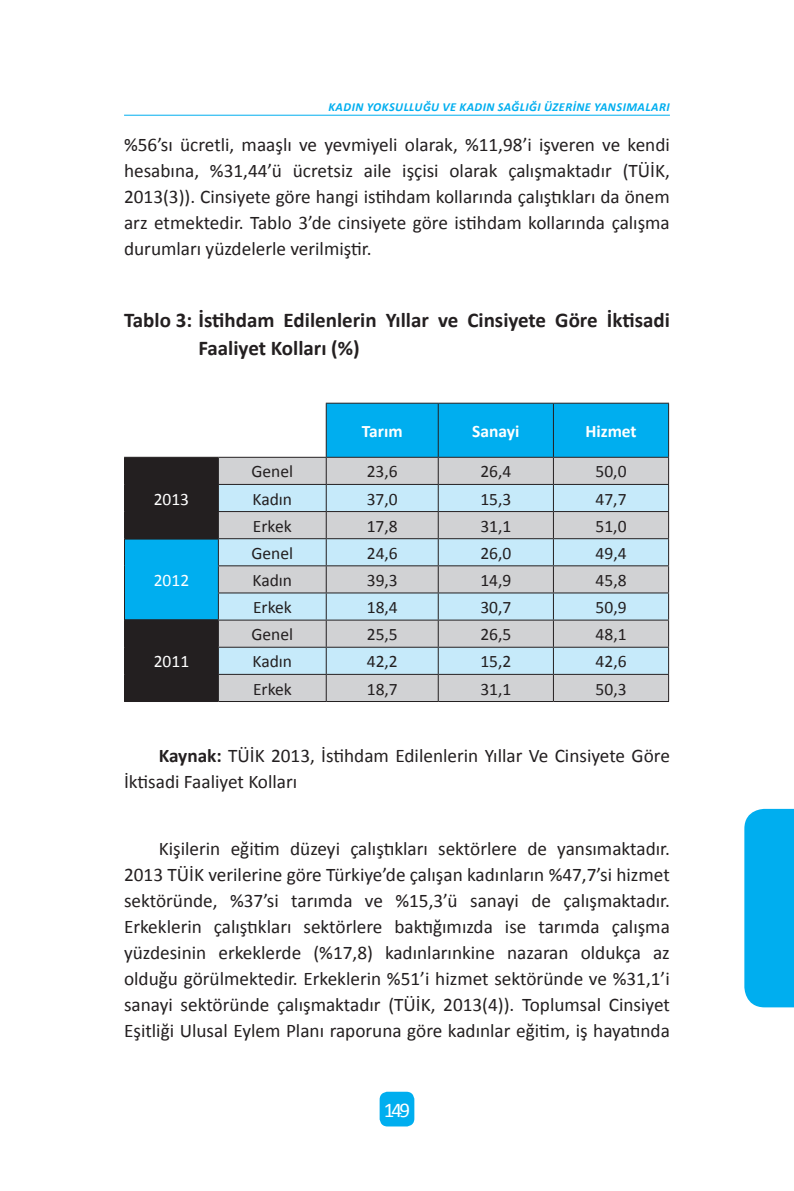
<style>
.page{position:relative;width:794px;height:1191px;background:#fff}
.page>*{position:absolute;margin:0;border:0;box-sizing:border-box;transform-origin:0 0}
.t1{font:700 21px/28.3px "Calibri";color:#231f20}
.t2{font:21px "Calibri";color:#fff}
.t3{font:19.25px/26.1px "Calibri";color:#231f20;text-align:justify}
.t4{font:17.5px "Calibri";color:#231f20}
.t5{font:700 17.5px "Calibri";color:#fff}
.t6{font:17.5px "Calibri";color:#fff}
.t7{font:italic 700 12.25px "Calibri";letter-spacing:.04em;color:#00aeef}
.s1{font-weight:700}
</style>
<div class="page">
<div style="left:379px;top:1091px;width:35px;height:35px;background:#00aeef;border-radius:8px"></div>
<hr style="left:124px;top:115px;width:546px;height:1px;background:#00aeef">
<div style="left:744px;top:809px;width:50px;height:198px;background:#00aeef"></div>
<svg style="left:124px;top:403px;width:544px;height:54px;fill:#00aeef"></svg>
<div style="left:219px;top:458px;width:449px;height:243px;background:#d1d2d4"></div>
<svg style="left:219px;top:485px;width:449px;height:189px;background:#c8dde7"></svg>
<hr style="left:326px;top:403px;width:112px;height:1px;background:#231f20">
<hr style="left:326px;top:403px;width:1px;height:54px;background:#231f20">
<hr style="left:438px;top:403px;width:115px;height:1px;background:#231f20">
<hr style="left:438px;top:403px;width:1px;height:54px;background:#231f20">
<hr style="left:218px;top:484px;width:108px;height:1px;background:#231f20">
<hr style="left:326px;top:484px;width:112px;height:1px;background:#231f20">
<hr style="left:438px;top:484px;width:115px;height:1px;background:#231f20">
<hr style="left:553px;top:484px;width:116px;height:1px;background:#231f20">
<hr style="left:218px;top:511px;width:108px;height:1px;background:#231f20">
<hr style="left:326px;top:511px;width:112px;height:1px;background:#231f20">
<hr style="left:438px;top:511px;width:115px;height:1px;background:#231f20">
<hr style="left:553px;top:511px;width:116px;height:1px;background:#231f20">
<hr style="left:218px;top:538px;width:108px;height:1px;background:#231f20">
<hr style="left:326px;top:538px;width:112px;height:1px;background:#231f20">
<hr style="left:438px;top:538px;width:115px;height:1px;background:#231f20">
<hr style="left:553px;top:538px;width:116px;height:1px;background:#231f20">
<hr style="left:218px;top:565px;width:108px;height:1px;background:#231f20">
<hr style="left:326px;top:565px;width:112px;height:1px;background:#231f20">
<hr style="left:438px;top:565px;width:115px;height:1px;background:#231f20">
<hr style="left:553px;top:565px;width:116px;height:1px;background:#231f20">
<hr style="left:218px;top:592px;width:108px;height:1px;background:#231f20">
<hr style="left:326px;top:592px;width:112px;height:1px;background:#231f20">
<hr style="left:438px;top:592px;width:115px;height:1px;background:#231f20">
<hr style="left:553px;top:592px;width:116px;height:1px;background:#231f20">
<hr style="left:218px;top:619px;width:108px;height:1px;background:#231f20">
<hr style="left:326px;top:619px;width:112px;height:1px;background:#231f20">
<hr style="left:438px;top:619px;width:115px;height:1px;background:#231f20">
<hr style="left:553px;top:619px;width:116px;height:1px;background:#231f20">
<hr style="left:218px;top:647px;width:108px;height:1px;background:#231f20">
<hr style="left:326px;top:647px;width:112px;height:1px;background:#231f20">
<hr style="left:438px;top:647px;width:115px;height:1px;background:#231f20">
<hr style="left:553px;top:647px;width:116px;height:1px;background:#231f20">
<hr style="left:218px;top:674px;width:108px;height:1px;background:#231f20">
<hr style="left:326px;top:674px;width:112px;height:1px;background:#231f20">
<svg style="left:326px;top:458px;width:1px;height:243px"></svg>
<hr style="left:438px;top:674px;width:115px;height:1px;background:#231f20">
<svg style="left:438px;top:458px;width:1px;height:243px"></svg>
<hr style="left:553px;top:674px;width:116px;height:1px;background:#231f20">
<svg style="left:553px;top:458px;width:1px;height:243px"></svg>
<hr style="left:218px;top:457px;width:108px;height:1px;background:#231f20">
<hr style="left:326px;top:457px;width:112px;height:1px;background:#231f20">
<hr style="left:438px;top:457px;width:115px;height:1px;background:#231f20">
<svg style="left:124px;top:457px;width:95px;height:244px;background:#184b60"></svg>
<hr style="left:124px;top:701px;width:94px;height:1px;background:#231f20">
<svg style="left:668px;top:458px;width:1px;height:243px"></svg>
<hr style="left:218px;top:701px;width:108px;height:1px;background:#231f20">
<hr style="left:326px;top:701px;width:112px;height:1px;background:#231f20">
<hr style="left:438px;top:701px;width:115px;height:1px;background:#231f20">
<hr style="left:553px;top:701px;width:116px;height:1px;background:#231f20">
<hr style="left:553px;top:403px;width:116px;height:1px;background:#231f20">
<hr style="left:553px;top:403px;width:1px;height:54px;background:#231f20">
<hr style="left:668px;top:403px;width:1px;height:54px;background:#231f20">
<hr style="left:553px;top:457px;width:116px;height:1px;background:#231f20">
<p class="t7" style="left:328px;top:99px;width:343px">KADIN YOKSULLUĞU VE KADIN SAĞLIĞI ÜZERİNE YANSIMALARI</p>
<p class="t3" style="left:124px;top:131px;width:547px">%56’sı ücretli, maaşlı ve yevmiyeli olarak, %11,98’i işveren ve kendi hesabına, %31,44’ü ücretsiz aile işçisi olarak çalışmaktadır (TÜİK, 2013(3)). Cinsiyete göre hangi istihdam kollarında çalıştıkları da önem arz etmektedir. Tablo 3’de cinsiyete göre istihdam kollarında çalışma durumları yüzdelerle verilmiştir.</p>
<p class="t1" style="left:198px;top:305px;width:473px;text-indent:-74px">Tablo 3: İstihdam Edilenlerin Yıllar ve Cinsiyete Göre İktisadi<br>Faaliyet Kolları (%)</p>
<p class="t6" style="left:154px;top:488px;width:37px">2013</p>
<p class="t6" style="left:154px;top:569px;width:37px">2012</p>
<p class="t6" style="left:154px;top:650px;width:37px">2011</p>
<p class="t5" style="left:362px;top:420px;width:42px">Tarım</p>
<p class="t5" style="left:472px;top:420px;width:49px">Sanayi</p>
<p class="t5" style="left:585px;top:420px;width:53px">Hizmet</p>
<p class="t4" style="left:251px;top:460px;width:43px">Genel</p>
<p class="t4" style="left:367px;top:460px;width:32px">23,6</p>
<p class="t4" style="left:480px;top:460px;width:32px">26,4</p>
<p class="t4" style="left:595px;top:460px;width:32px">50,0</p>
<p class="t4" style="left:252px;top:488px;width:41px">Kadın</p>
<p class="t4" style="left:367px;top:488px;width:32px">37,0</p>
<p class="t4" style="left:480px;top:488px;width:32px">15,3</p>
<p class="t4" style="left:595px;top:488px;width:32px">47,7</p>
<p class="t4" style="left:253px;top:515px;width:40px">Erkek</p>
<p class="t4" style="left:367px;top:515px;width:32px">17,8</p>
<p class="t4" style="left:480px;top:515px;width:32px">31,1</p>
<p class="t4" style="left:595px;top:515px;width:32px">51,0</p>
<p class="t4" style="left:251px;top:542px;width:43px">Genel</p>
<p class="t4" style="left:367px;top:542px;width:32px">24,6</p>
<p class="t4" style="left:480px;top:542px;width:32px">26,0</p>
<p class="t4" style="left:595px;top:542px;width:32px">49,4</p>
<p class="t4" style="left:252px;top:569px;width:41px">Kadın</p>
<p class="t4" style="left:367px;top:569px;width:32px">39,3</p>
<p class="t4" style="left:480px;top:569px;width:32px">14,9</p>
<p class="t4" style="left:595px;top:569px;width:32px">45,8</p>
<p class="t4" style="left:253px;top:596px;width:40px">Erkek</p>
<p class="t4" style="left:367px;top:596px;width:32px">18,4</p>
<p class="t4" style="left:480px;top:596px;width:32px">30,7</p>
<p class="t4" style="left:595px;top:596px;width:32px">50,9</p>
<p class="t4" style="left:251px;top:623px;width:43px">Genel</p>
<p class="t4" style="left:367px;top:623px;width:32px">25,5</p>
<p class="t4" style="left:480px;top:623px;width:32px">26,5</p>
<p class="t4" style="left:595px;top:623px;width:32px">48,1</p>
<p class="t4" style="left:253px;top:650px;width:41px">Kadın</p>
<p class="t4" style="left:367px;top:650px;width:32px">42,2</p>
<p class="t4" style="left:480px;top:650px;width:32px">15,2</p>
<p class="t4" style="left:595px;top:650px;width:32px">42,6</p>
<p class="t4" style="left:253px;top:677px;width:40px">Erkek</p>
<p class="t4" style="left:367px;top:677px;width:32px">18,7</p>
<p class="t4" style="left:480px;top:677px;width:32px">31,1</p>
<p class="t4" style="left:595px;top:677px;width:32px">50,3</p>
<p class="t3" style="left:124px;top:742px;width:547px;text-indent:35px"><span class="s1">Kaynak:</span> TÜİK 2013, İstihdam Edilenlerin Yıllar Ve Cinsiyete Göre<br>İktisadi Faaliyet Kolları</p>
<p class="t3" style="left:124px;top:835px;width:547px;text-indent:35px">Kişilerin eğitim düzeyi çalıştıkları sektörlere de yansımaktadır.<br>2013 TÜİK verilerine göre Türkiye’de çalışan kadınların %47,7’si hizmet sektöründe, %37’si tarımda ve %15,3’ü sanayi de çalışmaktadır.<br>Erkeklerin çalıştıkları sektörlere baktığımızda ise tarımda çalışma yüzdesinin erkeklerde (%17,8) kadınlarınkine nazaran oldukça az olduğu görülmektedir. Erkeklerin %51’i hizmet sektöründe ve %31,1’i sanayi sektöründe çalışmaktadır (TÜİK, 2013(4)). Toplumsal Cinsiyet Eşitliği Ulusal Eylem Planı raporuna göre kadınlar eğitim, iş hayatında</p>
<p class="t2" style="left:384px;top:1096px;width:28px">149</p>
</div>
